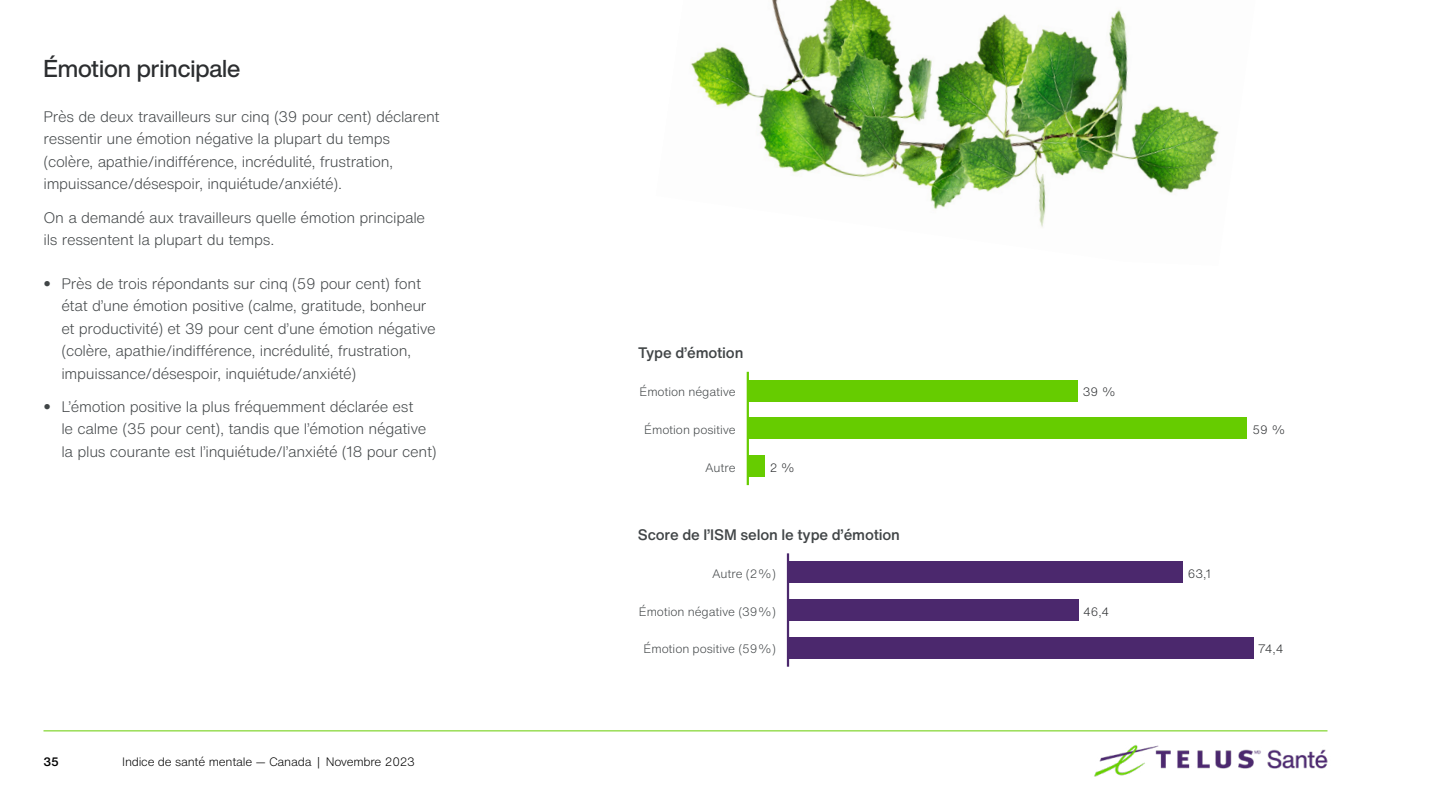
<style>
.page{position:relative;width:1440px;height:810px;background:#fff}
.page>*{position:absolute;margin:0;border:0;box-sizing:border-box;transform-origin:0 0}
.t1{font:500 24px "Helvetica Now Display";color:#2c2e30}
.t2{font:300 15px/22.5px "Helvetica Now Text";letter-spacing:-.02em;color:#414547}
.t3{font:500 15px "Helvetica Now Text";letter-spacing:-.01em;color:#414547}
.t4{font:300 12px "Helvetica Now Text";letter-spacing:-.005em;color:#414547}
.t5{font:300 12px "Helvetica Now Text";letter-spacing:-.02em;color:#000}
.t6{font:300 12px "Helvetica Now Text";letter-spacing:-.005em;color:#2c2e30}
.t7{font:500 12px "Helvetica Now Text";color:#000}
.s1{font-family:"Helvetica Neue LT Std"}
</style>
<div class="page">
<img style="left:1094px;top:745px;width:234px;height:32px">
<hr style="left:44px;top:730px;width:1284px;height:1px;background:#6c0">
<img style="left:691px;top:0;width:528px;height:228px">
<hr style="left:747px;top:372px;width:2px;height:113px;background:#6c0">
<div style="left:748px;top:380px;width:329px;height:21px;background:#6c0"></div>
<div style="left:748px;top:418px;width:498px;height:21px;background:#6c0"></div>
<div style="left:748px;top:456px;width:17px;height:21px;background:#6c0"></div>
<hr style="left:787px;top:553px;width:2px;height:114px;background:#4b286d">
<div style="left:788px;top:562px;width:395px;height:21px;background:#4b286d"></div>
<div style="left:788px;top:599px;width:290px;height:22px;background:#4b286d"></div>
<div style="left:788px;top:637px;width:465px;height:21px;background:#4b286d"></div>
<h1 class="t1" style="left:44px;top:52px;width:199px">Émotion principale</h1>
<p class="t2" style="left:44px;top:105px;width:398px">Près de deux travailleurs sur cinq (39 pour cent) déclarent ressentir une émotion négative la plupart du temps (colère, apathie/indifférence, incrédulité, frustration, impuissance/désespoir, inquiétude/anxiété).</p>
<p class="t2" style="left:44px;top:206px;width:383px">On a demandé aux travailleurs quelle émotion principale ils ressentent la plupart du temps.</p>
<p class="t2" style="left:61px;top:272px;width:376px;text-indent:-18px"><span class="s1">•</span> Près de trois répondants sur cinq (59 pour cent) font état d’une émotion positive (calme, gratitude, bonheur et productivité) et 39 pour cent d’une émotion négative (colère, apathie/indifférence, incrédulité, frustration, impuissance/désespoir, inquiétude/anxiété)</p>
<p class="t2" style="left:61px;top:395px;width:377px;text-indent:-18px"><span class="s1">•</span> L’émotion positive la plus fréquemment déclarée est<br>le calme (35 pour cent), tandis que l’émotion négative la plus courante est l’inquiétude/l’anxiété (18 pour cent)</p>
<p class="t7" style="left:44px;top:754px;width:17px">35</p>
<p class="t5" style="left:122px;top:754px;width:294px">Indice de santé mentale — Canada | Novembre 2023</p>
<p class="t3" style="left:638px;top:343px;width:107px">Type d’émotion</p>
<p class="t4" style="left:639px;top:384px;width:98px">Émotion négative</p>
<p class="t4" style="left:644px;top:421px;width:93px">Émotion positive</p>
<p class="t4" style="left:705px;top:459px;width:32px">Autre</p>
<p class="t6" style="left:770px;top:459px;width:27px">2 %</p>
<p class="t3" style="left:638px;top:524px;width:264px">Score de l’ISM selon le type d’émotion</p>
<p class="t4" style="left:712px;top:565px;width:65px">Autre (2%)</p>
<p class="t4" style="left:639px;top:603px;width:139px">Émotion négative (39%)</p>
<p class="t6" style="left:1083px;top:384px;width:35px">39 %</p>
<p class="t6" style="left:1083px;top:603px;width:28px">46,4</p>
<p class="t6" style="left:1253px;top:422px;width:35px">59 %</p>
<p class="t6" style="left:1188px;top:565px;width:25px">63,1</p>
<p class="t4" style="left:644px;top:641px;width:134px">Émotion positive (59%)</p>
<p class="t6" style="left:1258px;top:641px;width:27px">74,4</p>
</div>
